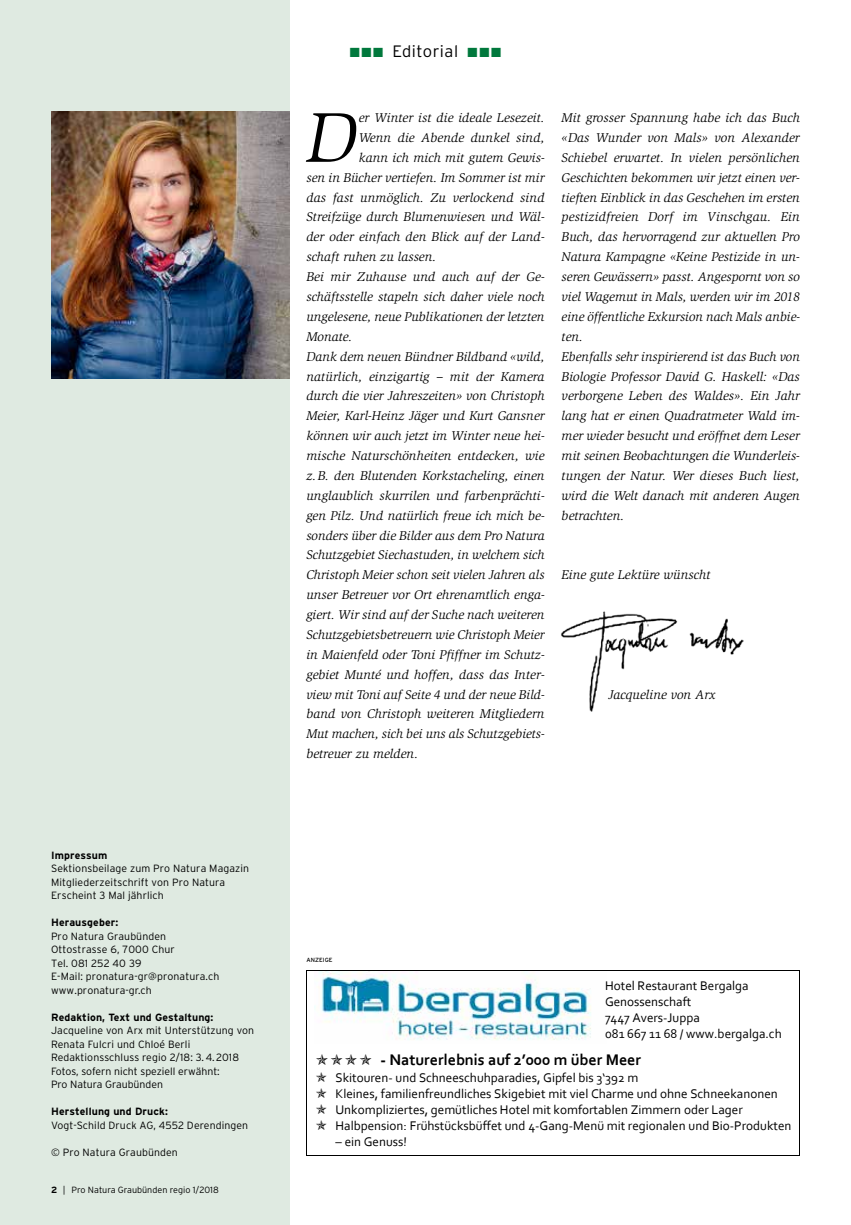
<style>
.page{position:relative;width:851px;height:1225px;background:#fff}
.page>*{position:absolute;margin:0;border:0;box-sizing:border-box;transform-origin:0 0}
.t1{font:italic 72.3px "Slimbach Std";color:#000}
.t2{font:300 16.5px "Interstate";letter-spacing:.03em;color:#000}
.t3{font:700 16.2px "Corbel";color:#000}
.t4{font:13.2px/16px "Corbel";color:#000}
.t5{font:italic 13.05px/19.8px "Slimbach Std";color:#000}
.t6{font:300 10.5px/13.5px "Interstate";letter-spacing:.01em;color:#000}
.t7{font:700 10.5px "Interstate";letter-spacing:.01em;color:#000}
.t8{font:300 9px "Interstate";color:#000}
.t9{font:6px "Interstate";letter-spacing:.01em;color:#000}
.s1{font-weight:700}
.s2{color:#00783c}
.s3{font-family:"Arial";font-size:14.55px}
</style>
<div class="page">
<img style="left:561px;top:611px;width:183px;height:101px">
<div style="left:0;top:0;width:289px;height:1225px;background:#dfeae1"></div>
<img style="left:51px;top:112px;width:238px;height:267px">
<img style="left:318px;top:971px;width:273px;height:69px">
<hr style="left:307px;top:969px;width:492px;height:1px;background:#000">
<hr style="left:307px;top:1155px;width:492px;height:1px;background:#000">
<svg style="left:306px;top:970px;width:1px;height:186px"></svg>
<svg style="left:799px;top:970px;width:1px;height:186px"></svg>
<p class="t7" style="left:51px;top:848px;width:58px">Impressum</p>
<p class="t6" style="left:51px;top:861px;width:199px">Sektionsbeilage zum Pro Natura Magazin<br>Mitgliederzeitschrift von Pro Natura<br>Erscheint 3 Mal jährlich</p>
<p class="t7" style="left:51px;top:916px;width:69px">Herausgeber:</p>
<p class="t6" style="left:51px;top:929px;width:170px">Pro Natura Graubünden<br>Ottostrasse 6, 7000 Chur<br>Tel. 081 252 40 39<br>E-Mail: pronatura-gr@pronatura.ch www.pronatura-gr.ch</p>
<p class="t7" style="left:51px;top:1010px;width:164px">Redaktion, Text und Gestaltung:</p>
<p class="t6" style="left:51px;top:1023px;width:204px">Jacqueline von Arx mit Unterstützung von Renata Fulcri und Chloé Berli Redaktionsschluss regio 2/18: 3.4. 2018<br>Fotos, sofern nicht speziell erwähnt:<br>Pro Natura Graubünden</p>
<p class="t7" style="left:51px;top:1105px;width:118px">Herstellung und Druck:</p>
<p class="t6" style="left:51px;top:1118px;width:199px">Vogt-Schild Druck AG, 4552 Derendingen</p>
<p class="t6" style="left:51px;top:1145px;width:128px">© Pro Natura Graubünden</p>
<p class="t8" style="left:51px;top:1184px;width:169px"><span class="s1">2</span> | Pro Natura Graubünden regio 1/2018</p>
<p class="t2" style="left:350px;top:41px;width:153px"><span class="s2">■■■</span> Editorial <span class="s2">■■■</span></p>
<h1 class="t1" style="left:306px;top:96px;width:52px">D</h1>
<p class="t5" style="left:358px;top:108px;width:187px">er Winter ist die ideale Lesezeit.</p>
<p class="t5" style="left:358px;top:128px;width:187px">Wenn die Abende dunkel sind,</p>
<p class="t5" style="left:358px;top:148px;width:187px">kann ich mich mit gutem Gewis-</p>
<p class="t5" style="left:306px;top:167px;width:240px">sen in Bücher vertiefen. Im Sommer ist mir</p>
<p class="t5" style="left:306px;top:187px;width:240px">das fast unmöglich. Zu verlockend sind</p>
<p class="t5" style="left:306px;top:207px;width:240px">Streifzüge durch Blumenwiesen und Wäl-</p>
<p class="t5" style="left:306px;top:227px;width:240px">der oder einfach den Blick auf der Land-</p>
<p class="t5" style="left:306px;top:247px;width:131px">schaft ruhen zu lassen.</p>
<p class="t5" style="left:306px;top:267px;width:240px">Bei mir Zuhause und auch auf der Ge-</p>
<p class="t5" style="left:306px;top:287px;width:240px">schäftsstelle stapeln sich daher viele noch</p>
<p class="t5" style="left:306px;top:307px;width:240px">ungelesene, neue Publikationen der letzten</p>
<p class="t5" style="left:306px;top:326px;width:47px">Monate.</p>
<p class="t5" style="left:306px;top:346px;width:240px">Dank dem neuen Bündner Bildband «wild,</p>
<p class="t5" style="left:306px;top:366px;width:240px">natürlich, einzigartig – mit der Kamera</p>
<p class="t5" style="left:306px;top:386px;width:240px">durch die vier Jahreszeiten» von Christoph</p>
<p class="t5" style="left:306px;top:406px;width:240px">Meier, Karl-Heinz Jäger und Kurt Gansner</p>
<p class="t5" style="left:306px;top:426px;width:240px">können wir auch jetzt im Winter neue hei-</p>
<p class="t5" style="left:306px;top:446px;width:240px">mische Naturschönheiten entdecken, wie</p>
<p class="t5" style="left:306px;top:466px;width:240px">z.B. den Blutenden Korkstacheling, einen</p>
<p class="t5" style="left:306px;top:485px;width:240px">unglaublich skurrilen und farbenprächti-</p>
<p class="t5" style="left:306px;top:505px;width:240px">gen Pilz. Und natürlich freue ich mich be-</p>
<p class="t5" style="left:306px;top:525px;width:240px">sonders über die Bilder aus dem Pro Natura</p>
<p class="t5" style="left:306px;top:545px;width:240px">Schutzgebiet Siechastuden, in welchem sich</p>
<p class="t5" style="left:306px;top:565px;width:240px">Christoph Meier schon seit vielen Jahren als</p>
<p class="t5" style="left:306px;top:585px;width:240px">unser Betreuer vor Ort ehrenamtlich enga-</p>
<p class="t5" style="left:306px;top:605px;width:240px">giert. Wir sind auf der Suche nach weiteren</p>
<p class="t5" style="left:306px;top:625px;width:240px">Schutzgebietsbetreuern wie Christoph Meier</p>
<p class="t5" style="left:306px;top:644px;width:240px">in Maienfeld oder Toni Pfiffner im Schutz-</p>
<p class="t5" style="left:306px;top:664px;width:240px">gebiet Munté und hoffen, dass das Inter-</p>
<p class="t5" style="left:306px;top:684px;width:240px">view mit Toni auf Seite 4 und der neue Bild-</p>
<p class="t5" style="left:306px;top:704px;width:240px">band von Christoph weiteren Mitgliedern</p>
<p class="t5" style="left:306px;top:724px;width:240px">Mut machen, sich bei uns als Schutzgebiets-</p>
<p class="t5" style="left:306px;top:744px;width:113px">betreuer zu melden.</p>
<p class="t5" style="left:561px;top:108px;width:240px">Mit grosser Spannung habe ich das Buch «Das Wunder von Mals» von Alexander Schiebel erwartet. In vielen persönlichen Geschichten bekommen wir jetzt einen ver&shy;tieften Einblick in das Geschehen im ersten pestizidfreien Dorf im Vinschgau. Ein Buch, das hervorragend zur aktuellen Pro Natura Kampagne «Keine Pestizide in un&shy;seren Gewässern» passt. Angespornt von so viel Wagemut in Mals, werden wir im 2018 eine öffentliche Exkursion nach Mals anbie&shy;ten.<br>Ebenfalls sehr inspirierend ist das Buch von Biologie Professor David G. Haskell: «Das verborgene Leben des Waldes». Ein Jahr lang hat er einen Quadratmeter Wald im&shy;mer wieder besucht und eröffnet dem Leser mit seinen Beobachtungen die Wunderleis&shy;tungen der Natur. Wer dieses Buch liest, wird die Welt danach mit anderen Augen betrachten.</p>
<p class="t5" style="left:561px;top:565px;width:150px">Eine gute Lektüre wünscht</p>
<p class="t5" style="left:608px;top:684px;width:109px">Jacqueline von Arx</p>
<p class="t9" style="left:306px;top:956px;width:28px">ANZEIGE</p>
<p class="t4" style="left:605px;top:977px;width:178px">Hotel Restaurant Bergalga<br>Genossenschaft<br>7447 Avers-Juppa<br>081 667 11 68 / www.bergalga.ch</p>
<p class="t3" style="left:380px;top:1049px;width:262px"><span class="s3">-</span> Naturerlebnis auf 2’000 m über Meer</p>
<p class="t4" style="left:335px;top:1069px;width:457px">Skitouren- und Schneeschuhparadies, Gipfel bis 3‘392 m<br>Kleines, familienfreundliches Skigebiet mit viel Charme und ohne Schneekanonen Unkompliziertes, gemütliches Hotel mit komfortablen Zimmern oder Lager Halbpension: Frühstücksbüffet und 4-Gang-Menü mit regionalen und Bio-Produkten</p>
<p class="t4" style="left:335px;top:1133px;width:73px">– ein Genuss!</p>
</div>
